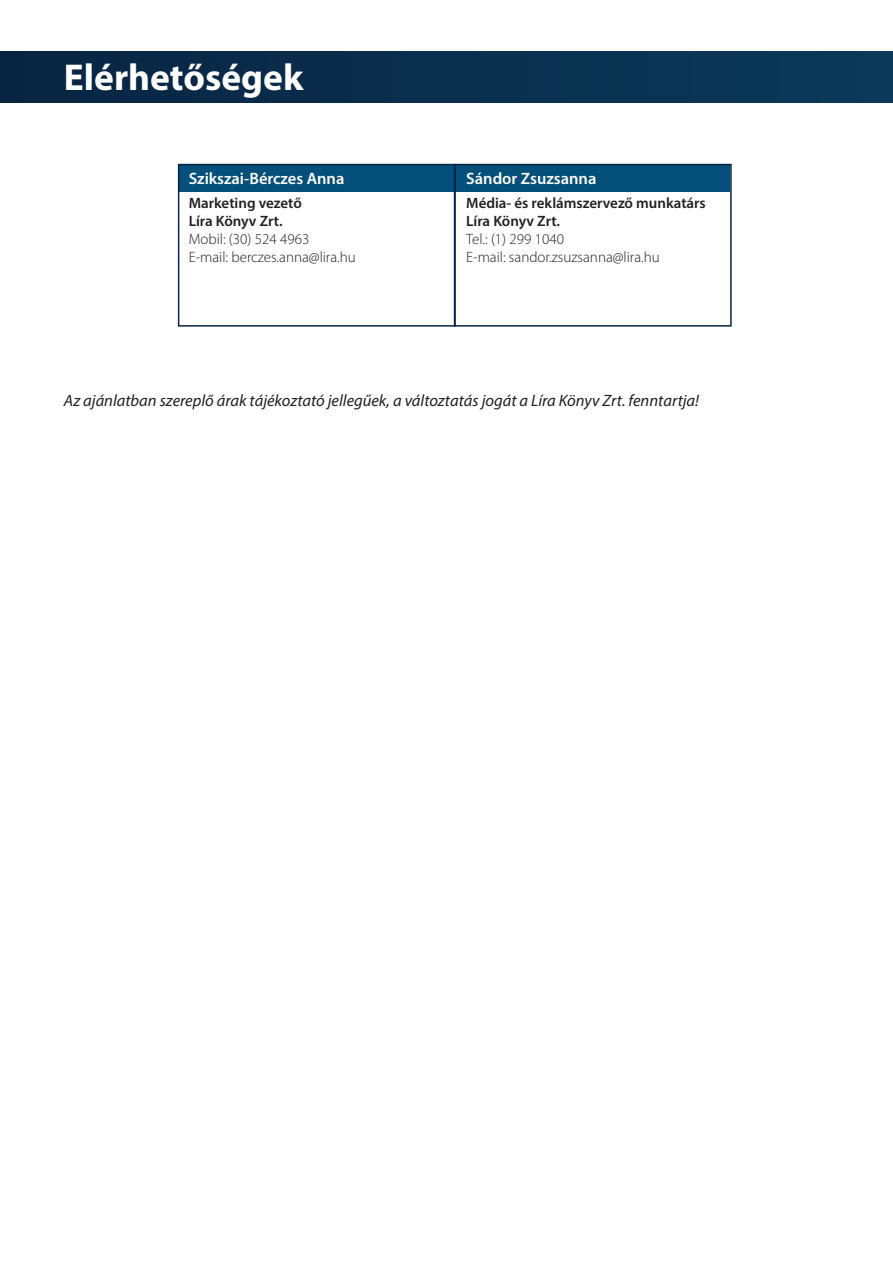
<style>
.page{position:relative;width:893px;height:1263px;background:#fff}
.page>*{position:absolute;margin:0;border:0;box-sizing:border-box;transform-origin:0 0}
.t1{font:700 37.5px "Myriad Pro";color:#fff}
.t2{font:italic 16.5px "Myriad Pro";color:#231f20}
.t3{font:600 16.5px "Myriad Pro";color:#fff}
.t4{font:300 15px/18px "Myriad Pro";color:#231f20}
.t5{font:600 15px/18px "Myriad Pro";color:#231f20}
</style>
<div class="page">
<div style="left:0;top:51px;width:893px;height:51px;background:#0a2f4e"></div>
<div style="left:178px;top:164px;width:276px;height:28px;background:#054f7b"></div>
<div style="left:451px;top:164px;width:278px;height:28px;background:#054f7b"></div>
<div style="left:178px;top:164px;width:278px;height:163px;border:2px solid #082442"></div>
<div style="left:454px;top:164px;width:278px;height:163px;border:2px solid #082442"></div>
<h1 class="t1" style="left:64px;top:53px;width:241px">Elérhetőségek</h1>
<p class="t3" style="left:189px;top:168px;width:157px">Szikszai-Bérczes Anna</p>
<p class="t3" style="left:466px;top:168px;width:132px">Sándor Zsuzsanna</p>
<p class="t5" style="left:466px;top:194px;width:241px">Média- és reklámszervező munkatárs<br>Líra Könyv Zrt.</p>
<p class="t4" style="left:466px;top:231px;width:195px">Tel.: (1) 299 1040<br>E-mail: sandor.zsuzsanna@lira.hu</p>
<p class="t5" style="left:189px;top:194px;width:115px">Marketing vezető<br>Líra Könyv Zrt.</p>
<p class="t4" style="left:189px;top:231px;width:169px">Mobil: (30) 524 4963<br>E-mail: berczes.anna@lira.hu</p>
<p class="t2" style="left:64px;top:391px;width:637px">Az ajánlatban szereplő árak tájékoztató jellegűek, a változtatás jogát a Líra Könyv Zrt. fenntartja!</p>
</div>
